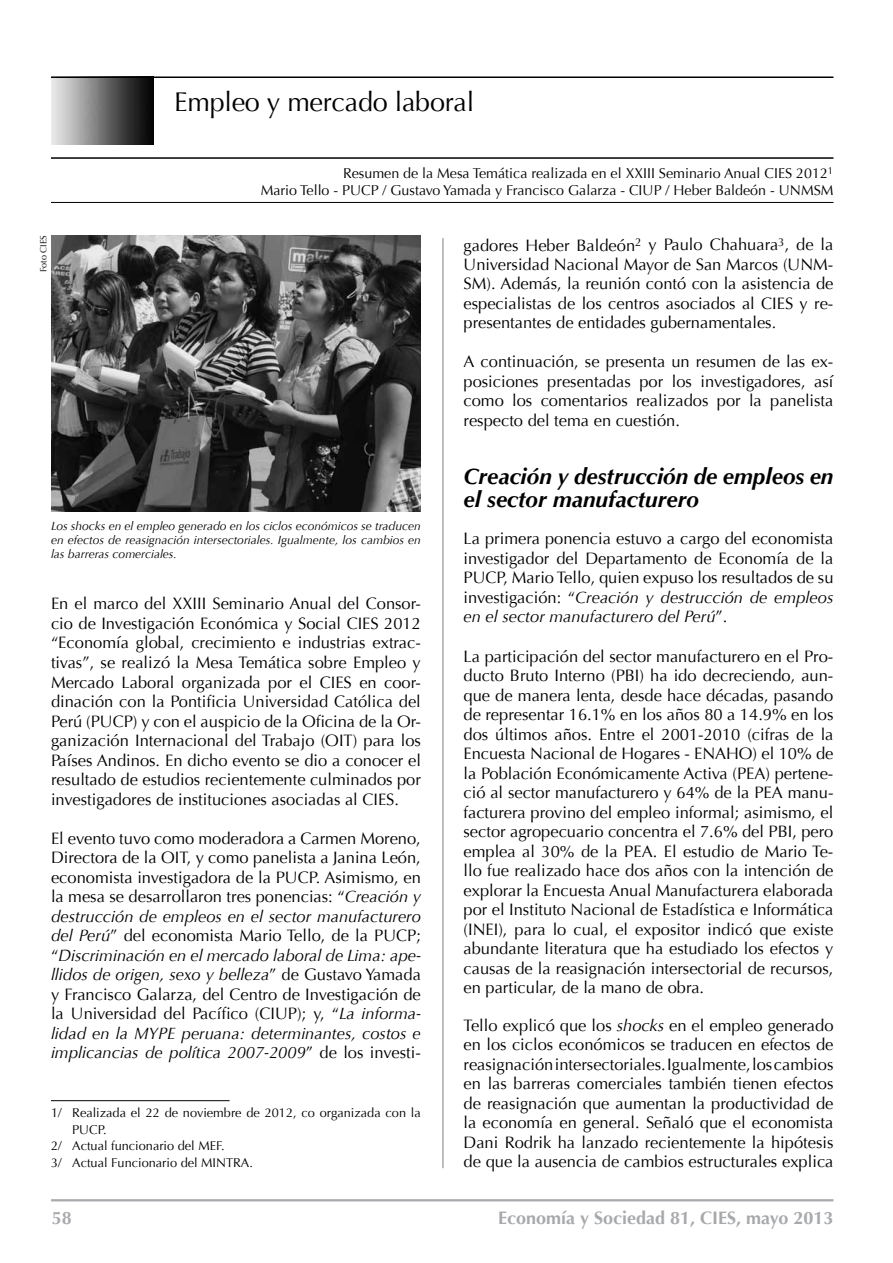
<style>
.page{position:relative;width:893px;height:1263px;background:#fff}
.page>*{position:absolute;margin:0;border:0;box-sizing:border-box;transform-origin:0 0}
.t1{font:27px "Optima";letter-spacing:-.01em;color:#000}
.t2{font:italic 700 22.5px/22.5px "Optima";color:#000}
.t3{font:700 18px "Optima";color:#a7a9ac}
.t4{font:16.5px/19.5px "Optima";color:#000;text-align:justify}
.t5{font:14.25px/17.1px "Optima";color:#000;text-align:right}
.t6{font:12.75px "Optima";color:#000}
.t7{font:italic 12px/14.2px "Optima";color:#000;text-align:justify}
.t8{font:9px "Optima";color:#000}
.s1{font-style:italic}
</style>
<div class="page">
<hr style="left:51px;top:1199px;width:782px;height:2px;background:#a7a9ac">
<hr style="left:442px;top:238px;width:2px;height:930px;background:#a7a9ac">
<img style="left:51px;top:78px;width:102px;height:67px">
<hr style="left:51px;top:77px;width:782px;height:1px;background:#000">
<hr style="left:51px;top:157px;width:782px;height:2px;background:#000">
<hr style="left:51px;top:202px;width:782px;height:1px;background:#000">
<hr style="left:51px;top:1100px;width:179px;height:1px;background:#000">
<img style="left:51px;top:236px;width:370px;height:275px">
<h1 class="t1" style="left:174px;top:86px;width:301px">Empleo y mercado laboral</h1>
<p class="t5" style="left:261px;top:164px;width:574px">Resumen de la Mesa Temática realizada en el XXIII Seminario Anual CIES 2012<sup>1<br></sup>Mario Tello - PUCP / Gustavo Yamada y Francisco Galarza - CIUP / Heber Baldeón - UNMSM</p>
<p class="t8" style="left:38px;top:272px;width:38px;rotate:-90deg">Foto CIES</p>
<p class="t7" style="left:51px;top:519px;width:371px">Los shocks en el empleo generado en los ciclos económicos se traducen en efectos de reasignación intersectoriales. Igualmente, los cambios en las barreras comerciales.</p>
<p class="t4" style="left:51px;top:594px;width:371px">En el marco del XXIII Seminario Anual del Consor&shy;cio de Investigación Económica y Social CIES 2012 “Economía global, crecimiento e industrias extrac&shy;tivas”, se realizó la Mesa Temática sobre Empleo y Mercado Laboral organizada por el CIES en coor&shy;dinación con la Pontificia Universidad Católica del Perú (PUCP) y con el auspicio de la Oficina de la Or&shy;ganización Internacional del Trabajo (OIT) para los Países Andinos. En dicho evento se dio a conocer el resultado de estudios recientemente culminados por investigadores de instituciones asociadas al CIES.</p>
<p class="t4" style="left:51px;top:828px;width:371px">El evento tuvo como moderadora a Carmen Moreno, Directora de la OIT, y como panelista a Janina León, economista investigadora de la PUCP. Asimismo, en la mesa se desarrollaron tres ponencias: “<span class="s1">Creación y destrucción de empleos en el sector manufacturero del Perú</span>” del economista Mario Tello, de la PUCP; “<span class="s1">Discriminación en el mercado laboral de Lima: ape&shy;llidos de origen, sexo y belleza</span>” de Gustavo Yamada y Francisco Galarza, del Centro de Investigación de la Universidad del Pacífico (CIUP); y, “<span class="s1">La informa&shy;lidad en la MYPE peruana: determinantes, costos e implicancias de política 2007-2009</span>” de los investi-</p>
<p class="t6" style="left:51px;top:1105px;width:371px">1/ Realizada el 22 de noviembre de 2012, co organizada con la</p>
<p class="t6" style="left:72px;top:1122px;width:36px">PUCP.</p>
<p class="t6" style="left:51px;top:1138px;width:175px">2/ Actual funcionario del MEF.</p>
<p class="t6" style="left:51px;top:1155px;width:203px">3/ Actual Funcionario del MINTRA.</p>
<p class="t4" style="left:463px;top:235px;width:371px">gadores Heber Baldeón<sup>2</sup> y Paulo Chahuara<sup>3</sup>, de la Universidad Nacional Mayor de San Marcos (UNM-SM). Además, la reunión contó con la asistencia de especialistas de los centros asociados al CIES y re&shy;presentantes de entidades gubernamentales.</p>
<p class="t4" style="left:463px;top:352px;width:371px">A continuación, se presenta un resumen de las ex&shy;posiciones presentadas por los investigadores, así como los comentarios realizados por la panelista respecto del tema en cuestión.</p>
<h2 class="t2" style="left:464px;top:466px;width:371px">Creación y destrucción de empleos en el sector manufacturero</h2>
<p class="t4" style="left:464px;top:529px;width:371px">La primera ponencia estuvo a cargo del economista investigador del Departamento de Economía de la PUCP, Mario Tello, quien expuso los resultados de su investigación: “<span class="s1">Creación y destrucción de empleos en el sector manufacturero del Perú</span>”.</p>
<p class="t4" style="left:464px;top:646px;width:371px">La participación del sector manufacturero en el Pro&shy;ducto Bruto Interno (PBI) ha ido decreciendo, aun&shy;que de manera lenta, desde hace décadas, pasando de representar 16.1% en los años 80 a 14.9% en los dos últimos años. Entre el 2001-2010 (cifras de la Encuesta Nacional de Hogares - ENAHO) el 10% de la Población Económicamente Activa (PEA) pertene&shy;ció al sector manufacturero y 64% de la PEA manu&shy;facturera provino del empleo informal; asimismo, el sector agropecuario concentra el 7.6% del PBI, pero emplea al 30% de la PEA. El estudio de Mario Te&shy;llo fue realizado hace dos años con la intención de explorar la Encuesta Anual Manufacturera elaborada por el Instituto Nacional de Estadística e Informática (INEI), para lo cual, el expositor indicó que existe abundante literatura que ha estudiado los efectos y causas de la reasignación intersectorial de recursos, en particular, de la mano de obra.</p>
<p class="t4" style="left:464px;top:1015px;width:371px">Tello explicó que los <span class="s1">shocks</span> en el empleo generado en los ciclos económicos se traducen en efectos de reasignación intersectoriales. Igualmente, los cambios en las barreras comerciales también tienen efectos de reasignación que aumentan la productividad de la economía en general. Señaló que el economista Dani Rodrik ha lanzado recientemente la hipótesis de que la ausencia de cambios estructurales explica</p>
<p class="t3" style="left:52px;top:1208px;width:22px">58</p>
<p class="t3" style="left:498px;top:1208px;width:337px">Economía y Sociedad 81, CIES, mayo 2013</p>
</div>
